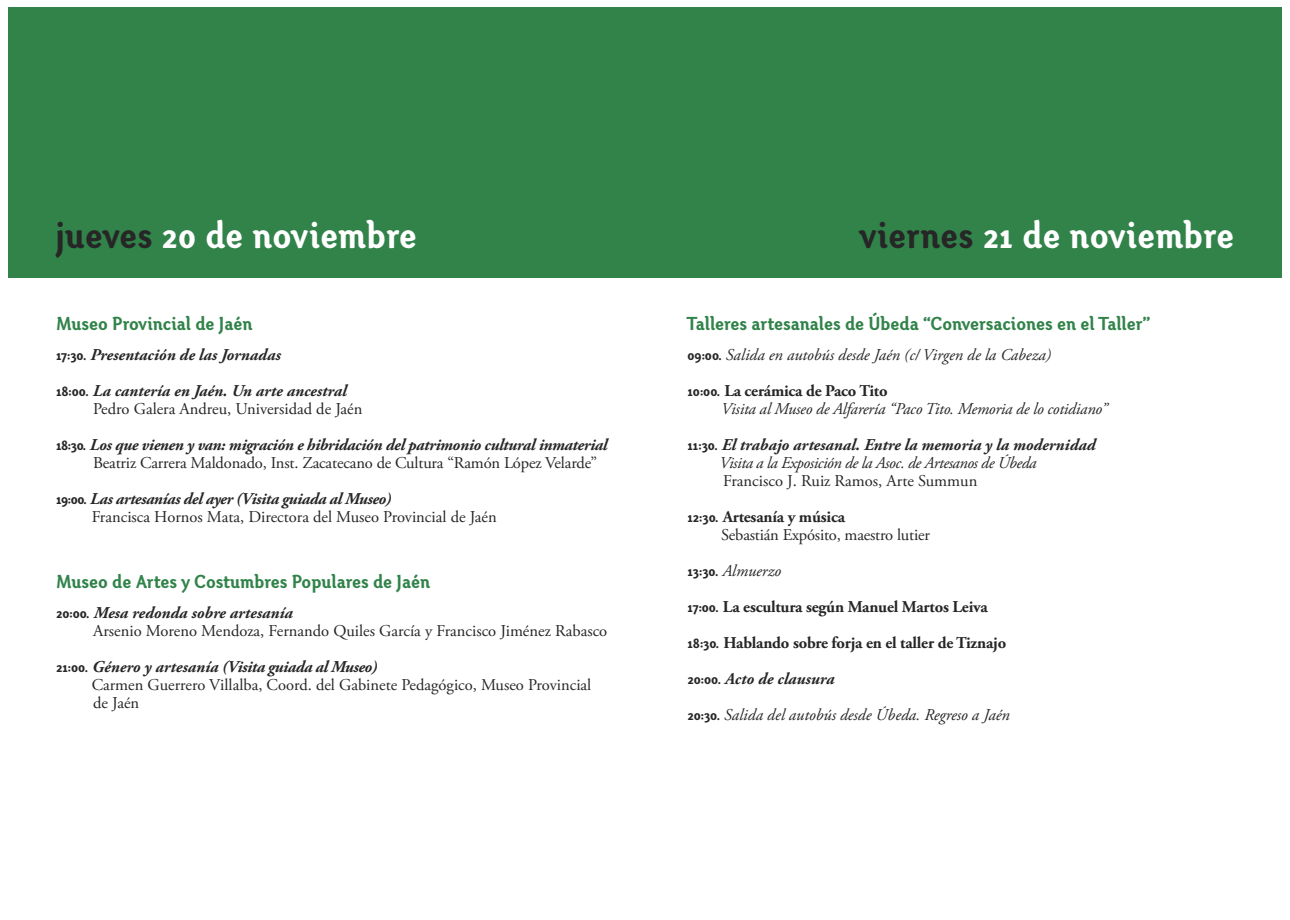
<style>
.page{position:relative;width:1290px;height:920px;background:#fff}
.page>*{position:absolute;margin:0;border:0;box-sizing:border-box;transform-origin:0 0}
.t1{font:38.85px "Otari Bold Limited";letter-spacing:.01em;color:#fff}
.t2{font:19.5px "Otari Bold Limited";color:#31834a}
.t3{font:16.5px/18px "Adobe Garamond Pro";color:#272627}
.t4{font:italic 16.5px/36px "Adobe Garamond Pro";letter-spacing:-.015em;color:#272627}
.t5{font:700 16.5px/36px "Adobe Garamond Pro";letter-spacing:-.015em;color:#272627}
.t6{font:italic 700 16.5px/36px "Adobe Garamond Pro";letter-spacing:-.02em;color:#272627}
.t7{font:italic 700 16.5px/36px "Adobe Garamond Pro";color:#272627}
.s1{color:#272627}
.s2{font-family:"Otari Bold Limited";font-weight:400;font-style:normal;font-size:15px}
.s3{font-weight:400;font-style:normal}
.s4{font-family:"Otari Bold Limited";font-size:15px}
.s5{font-weight:700;font-style:italic}
.s6{font-family:"Otari Bold Limited";font-style:normal;font-size:15px}
.s7{font-weight:700;font-style:normal}
.s8{font-weight:700}
.s9{font-weight:400}
.s10{font-family:"Otari Bold Limited";font-weight:400;font-size:15px}
.s11{font-weight:400;font-style:italic}
.s12{font-style:italic}
</style>
<div class="page">
<div style="left:8px;top:7px;width:1274px;height:270px;background:#31834a"></div>
<h1 class="t1" style="left:56px;top:222px;width:362px"><span class="s1">jueves</span> 20 de noviembre</h1>
<h1 class="t1" style="left:860px;top:222px;width:376px"><span class="s1">viernes</span> 21 de noviembre</h1>
<p class="t2" style="left:56px;top:317px;width:198px">Museo Provincial de Jaén</p>
<p class="t7" style="left:56px;top:338px;width:292px"><span class="s2">17:30.</span> Presentación de las Jornadas<br><span class="s2">18:00.</span> La cantería en Jaén. Un arte ancestral</p>
<p class="t6" style="left:56px;top:392px;width:553px;text-indent:37px"><span class="s3">Pedro Galera Andreu, Universidad de Jaén<br></span><span class="s2">18:30.</span> Los que vienen y van: migración e hibridación del patrimonio cultural inmaterial</p>
<p class="t3" style="left:56px;top:446px;width:543px;line-height:36px;text-indent:37px">Beatriz Carrera Maldonado, Inst. Zacatecano de Cultura “Ramón López Velarde”<br><span class="s4">19:00.</span> <span class="s5">Las artesanías del ayer (Visita guiada al Museo)</span></p>
<p class="t3" style="left:92px;top:509px;width:407px">Francisca Hornos Mata, Directora del Museo Provincial de Jaén</p>
<p class="t2" style="left:56px;top:575px;width:376px">Museo de Artes y Costumbres Populares de Jaén</p>
<p class="t3" style="left:93px;top:605px;width:516px;text-indent:-37px"><span class="s4">20:00.</span> <span class="s5">Mesa redonda sobre artesanía<br></span>Arsenio Moreno Mendoza, Fernando Quiles García y Francisco Jiménez Rabasco</p>
<p class="t3" style="left:92px;top:659px;width:501px;text-indent:-36px"><span class="s4">21:00.</span> <span class="s5">Género y artesanía (Visita guiada al Museo)<br></span>Carmen Guerrero Villalba, Coord. del Gabinete Pedagógico, Museo Provincial de Jaén</p>
<p class="t2" style="left:687px;top:317px;width:464px">Talleres artesanales de Úbeda “Conversaciones en el Taller”</p>
<p class="t4" style="left:687px;top:339px;width:365px"><span class="s6">09:00.</span> Salida en autobús desde Jaén (c/ Virgen de la Cabeza)<br><span class="s6">10:00.</span> <span class="s7">La cerámica de Paco Tito</span></p>
<p class="t4" style="left:687px;top:393px;width:421px;text-indent:34px">Visita al Museo de Alfarería “Paco Tito. Memoria de lo cotidiano”<br><span class="s6">11:30.</span> <span class="s8">El trabajo artesanal. Entre la memoria y la modernidad</span></p>
<p class="t4" style="left:719px;top:447px;width:319px">Visita a la Exposición de la Asoc. de Artesanos de Úbeda</p>
<p class="t3" style="left:687px;top:464px;width:291px;line-height:36px;text-indent:36px">Francisco J. Ruiz Ramos, Arte Summun<br><span class="s4">12:30.</span> <span class="s8">Artesanía y música</span></p>
<p class="t5" style="left:687px;top:518px;width:324px;text-indent:34px"><span class="s9">Sebastián Expósito, maestro lutier<br></span><span class="s10">13:30.</span> <span class="s11">Almuerzo<br></span><span class="s10">17:00.</span> La escultura según Manuel Martos Leiva <span class="s10">18:30.</span> Hablando sobre forja en el taller de Tiznajo <span class="s10">20:00.</span> <span class="s12">Acto de clausura<br></span><span class="s10">20:30.</span> <span class="s11">Salida del autobús desde Úbeda. Regreso a Jaén</span></p>
</div>
